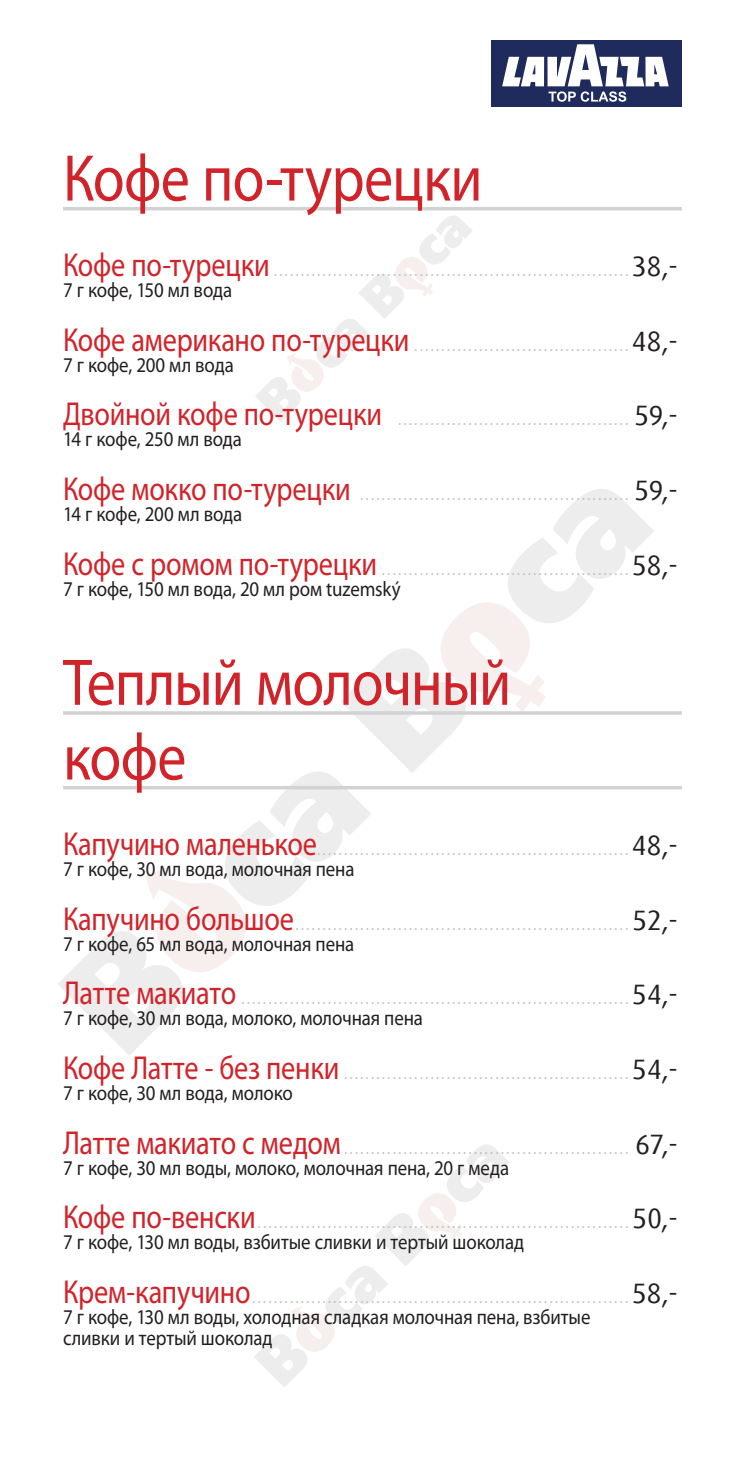
<style>
.page{position:relative;width:745px;height:1474px;background:#fff}
.page>*{position:absolute;margin:0;border:0;box-sizing:border-box;transform-origin:0 0}
.titulek{font:66.5px "Myriad Pro";letter-spacing:-.015em;color:#d1232a;scale:.87 1}
.titulek-2{font:italic 21px/21px "Linde Dax Office";color:#bcbdc0}
.titulek-3{font:21px/21px "Myriad Pro";letter-spacing:-.01em;color:#231f20;scale:.9 1}
.s1{font-family:"Myriad Pro";font-style:normal;font-size:33.25px;color:#d1232a}
.s2{font-weight:700;font-style:normal;font-size:28px;color:#231f20}
.s3{font-family:"Myriad Pro";font-style:normal;color:#231f20}
.s4{font-size:33.25px;color:#d1232a}
.s5{font-family:"Linde Dax Office";font-style:italic;color:#bcbdc0}
.s6{font-family:"Linde Dax Office";font-weight:700;font-size:28px}
</style>
<div class="page">
<svg style="left:58px;top:489px;width:596px;height:566px"></svg>
<svg style="left:145px;top:865px;width:106px;height:112px"></svg>
<svg style="left:435px;top:597px;width:110px;height:114px"></svg>
<svg style="left:254px;top:1145px;width:255px;height:242px"></svg>
<svg style="left:291px;top:1305px;width:45px;height:48px"></svg>
<svg style="left:415px;top:1190px;width:48px;height:50px"></svg>
<svg style="left:255px;top:215px;width:217px;height:207px"></svg>
<svg style="left:287px;top:353px;width:38px;height:40px"></svg>
<svg style="left:392px;top:255px;width:41px;height:42px"></svg>
<hr style="left:63px;top:207px;width:618px;height:3px;background:#d1d2d4">
<hr style="left:63px;top:711px;width:618px;height:3px;background:#d1d2d4">
<hr style="left:63px;top:786px;width:618px;height:3px;background:#d1d2d4">
<div style="left:490px;top:40px;width:191px;height:67px;background:#202b5d"></div>
<svg style="left:502px;top:44px;width:166px;height:58px"></svg>
<p class="titulek" style="left:63px;top:137px;width:483px">Кофе по-турецки</p>
<p class="titulek-2" style="left:63px;top:257px;width:616px"><span class="s1">Кофе по-турецки</span> ..................................................................<span class="s2">38,-<br></span><span class="s3">7 г кофе, 150 мл вода</span></p>
<p class="titulek-2" style="left:63px;top:332px;width:616px"><span class="s1">Кофе американо по-турецки</span> ........................................<span class="s2">48,-<br></span><span class="s3">7 г кофе, 200 мл вода</span></p>
<p class="titulek-2" style="left:63px;top:407px;width:616px"><span class="s1">Двойной кофе по-турецки</span> ........................................... <span class="s2">59,-<br></span><span class="s3">14 г кофе, 250 мл вода</span></p>
<p class="titulek-2" style="left:63px;top:481px;width:616px"><span class="s1">Кофе мокко по-турецки</span> .................................................. <span class="s2">59,-<br></span><span class="s3">14 г кофе, 200 мл вода</span></p>
<p class="titulek-2" style="left:63px;top:556px;width:616px"><span class="s1">Кофе с ромом по-турецки</span> ..............................................<span class="s2">58,-<br></span><span class="s3">7 г кофе, 150 мл вода, 20 мл ром tuzemský</span></p>
<p class="titulek" style="left:63px;top:641px;width:516px">Теплый молочный</p>
<p class="titulek" style="left:63px;top:716px;width:143px">кофе</p>
<p class="titulek-2" style="left:63px;top:836px;width:616px"><span class="s1">Капучино маленькое</span>..........................................................<span class="s2">48,-<br></span><span class="s3">7 г кофе, 30 мл вода, молочная пена</span></p>
<p class="titulek-2" style="left:63px;top:911px;width:616px"><span class="s1">Капучино большое</span>..............................................................<span class="s2">52,-<br></span><span class="s3">7 г кофе, 65 мл вода, молочная пена</span></p>
<p class="titulek-2" style="left:63px;top:985px;width:616px"><span class="s1">Латте макиато</span> ........................................................................<span class="s2">54,-<br></span><span class="s3">7 г кофе, 30 мл вода, молоко, молочная пена</span></p>
<p class="titulek-2" style="left:63px;top:1060px;width:616px"><span class="s1">Кофе Латте - без пенки</span> .....................................................<span class="s2">54,-<br></span><span class="s3">7 г кофе, 30 мл вода, молоко</span></p>
<p class="titulek-2" style="left:63px;top:1135px;width:616px"><span class="s1">Латте макиато с медом</span> ..................................................... <span class="s2">67,-<br></span><span class="s3">7 г кофе, 30 мл воды, молоко, молочная пена, 20 г меда</span></p>
<p class="titulek-2" style="left:63px;top:1209px;width:616px"><span class="s1">Кофе по-венски</span>.....................................................................<span class="s2">50,-<br></span><span class="s3">7 г кофе, 130 мл воды, взбитые сливки и тертый шоколад</span></p>
<p class="titulek-3" style="left:63px;top:1285px;width:684px"><span class="s4">Крем-капучино</span><span class="s5">......................................................................</span><span class="s6">58,-<br></span>7 г кофе, 130 мл воды, холодная сладкая молочная пена, взбитые<br>сливки и тертый шоколад</p>
</div>
